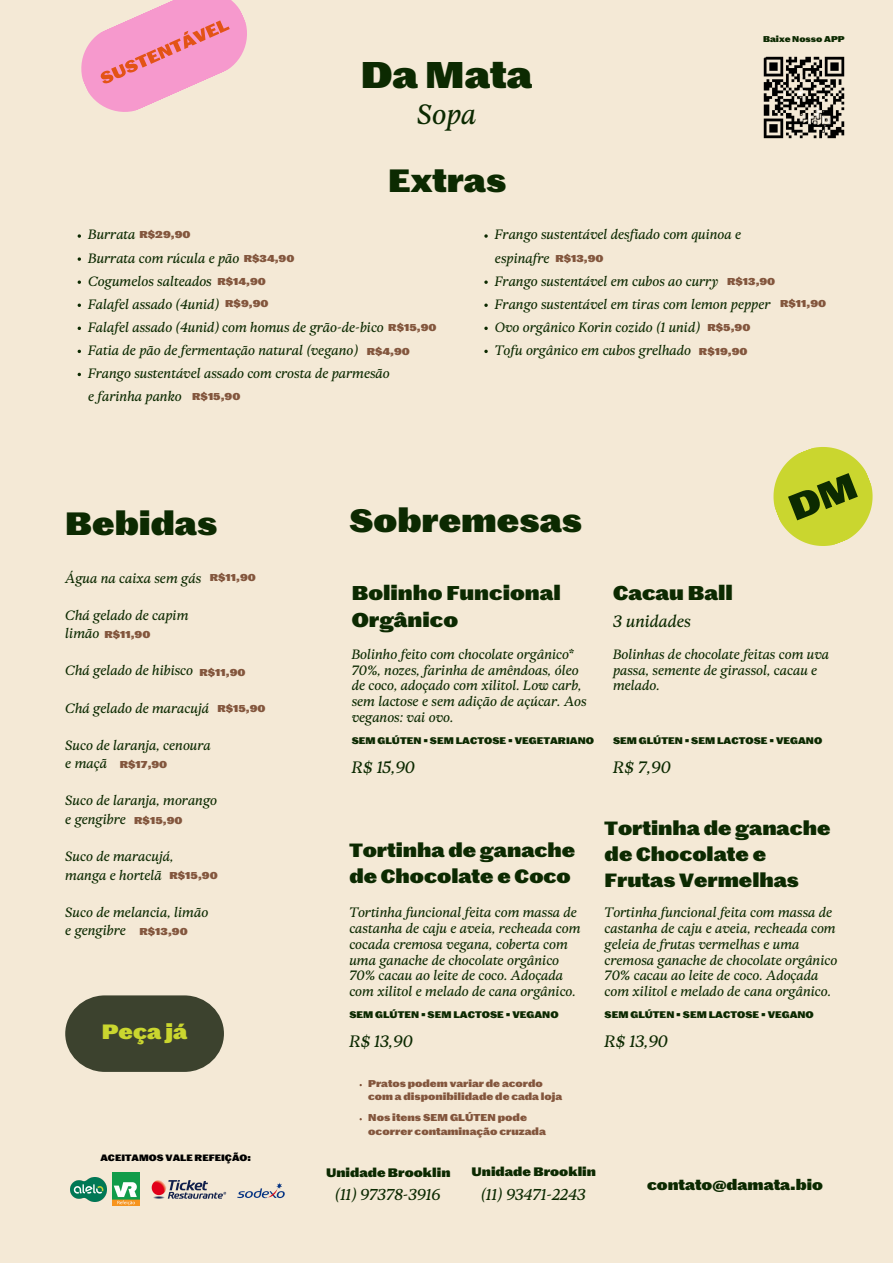
<style>
.page{position:relative;width:893px;height:1263px;background:#f4e9d6}
.page>*{position:absolute;margin:0;border:0;box-sizing:border-box;transform-origin:0 0}
.t1{font:900 36.3px "Marr Sans";color:#0c2a01}
.t2{font:900 31.5px "Marr Sans";color:#0c2a01}
.t3{font:italic 27.9px "Meduza Text FJ";color:#0c2a01}
.t4{font:900 20.25px "Marr Sans";color:#cad62f}
.t5{font:900 19.5px/27px "Marr Sans";color:#0c2a01}
.t6{font:900 18.75px/25.9px "Marr Sans";color:#0c2a01}
.t7{font:italic 16.5px "Meduza Text FJ";color:#0c2a01}
.t8{font:italic 15.75px "Meduza Text FJ";color:#0c2a01}
.t9{font:900 14.25px "Marr Sans";color:#0c2a01}
.t10{font:italic 13.5px/15.8px "Meduza Text FJ";color:#0c2a01}
.t11{font:900 12px "Marr Sans";color:#0c2a01}
.t12{font:900 9.75px/13.5px "Marr Sans";color:#83563d}
.t13{font:900 9.6px/12.9px "Marr Sans";color:#83563d}
.t14{font:900 9.38px "Marr Sans";color:#0c2a01}
.t15{font:900 9px "Marr Sans";color:#000}
.t16{font:900 8.25px "Marr Sans";color:#0c2a01}
</style>
<div class="page">
<img style="left:763px;top:56px;width:82px;height:83px">
<img style="left:70px;top:1177px;width:37px;height:24px">
<img style="left:151px;top:1180px;width:75px;height:18px">
<img style="left:112px;top:1172px;width:28px;height:34px">
<img style="left:237px;top:1182px;width:48px;height:16px">
<svg style="left:773px;top:447px;width:99px;height:99px"></svg>
<svg style="left:81px;top:0;width:166px;height:112px"></svg>
<svg style="left:78px;top:234px;width:3px;height:4px"></svg>
<svg style="left:78px;top:257px;width:3px;height:4px"></svg>
<svg style="left:78px;top:280px;width:3px;height:4px"></svg>
<svg style="left:484px;top:234px;width:4px;height:4px"></svg>
<svg style="left:484px;top:280px;width:4px;height:4px"></svg>
<svg style="left:484px;top:304px;width:4px;height:3px"></svg>
<svg style="left:484px;top:327px;width:4px;height:3px"></svg>
<svg style="left:484px;top:350px;width:4px;height:3px"></svg>
<svg style="left:65px;top:995px;width:159px;height:77px;background:#515541"></svg>
<p class="t1" style="left:361px;top:60px;width:173px">Da Mata</p>
<p class="t3" style="left:417px;top:103px;width:61px">Sopa</p>
<p class="t2" style="left:388px;top:167px;width:119px">Extras</p>
<h1 class="t16" style="left:763px;top:36px;width:83px">Baixe Nosso APP</h1>
<p class="t10" style="left:88px;top:228px;width:49px">Burrata</p>
<p class="t10" style="left:88px;top:251px;width:153px">Burrata com rúcula e pão</p>
<p class="t10" style="left:88px;top:274px;width:125px">Cogumelos salteados</p>
<p class="t10" style="left:88px;top:297px;width:132px">Falafel assado (4unid)</p>
<p class="t10" style="left:88px;top:320px;width:297px">Falafel assado (4unid) com homus de grão-de-bico</p>
<p class="t10" style="left:88px;top:343px;width:271px">Fatia de pão de fermentação natural (vegano)</p>
<p class="t10" style="left:88px;top:363px;width:303px;line-height:23.1px">Frango sustentável assado com crosta de parmesão e farinha panko</p>
<p class="t12" style="left:139px;top:229px;width:52px">R$29,90</p>
<p class="t12" style="left:244px;top:252px;width:52px">R$34,90</p>
<p class="t12" style="left:217px;top:275px;width:50px">R$14,90</p>
<p class="t12" style="left:225px;top:298px;width:45px">R$9,90</p>
<p class="t12" style="left:388px;top:322px;width:50px">R$15,90</p>
<p class="t12" style="left:367px;top:346px;width:45px">R$4,90</p>
<p class="t12" style="left:192px;top:391px;width:50px">R$15,90</p>
<p class="t10" style="left:495px;top:224px;width:248px;line-height:23.1px">Frango sustentável desfiado com quinoa e espinafre</p>
<p class="t10" style="left:495px;top:274px;width:225px">Frango sustentável em cubos ao curry</p>
<p class="t10" style="left:495px;top:297px;width:277px">Frango sustentável em tiras com lemon pepper</p>
<p class="t10" style="left:495px;top:320px;width:206px">Ovo orgânico Korin cozido (1 unid)</p>
<p class="t10" style="left:495px;top:343px;width:198px">Tofu orgânico em cubos grelhado</p>
<p class="t12" style="left:555px;top:252px;width:50px">R$13,90</p>
<h2 class="t12" style="left:727px;top:275px;width:50px">R$13,90</h2>
<h2 class="t12" style="left:780px;top:298px;width:48px">R$11,90</h2>
<p class="t12" style="left:707px;top:322px;width:44px">R$5,90</p>
<p class="t12" style="left:699px;top:346px;width:50px">R$19,90</p>
<p class="t2" style="left:65px;top:511px;width:154px">Bebidas</p>
<p class="t10" style="left:65px;top:571px;width:137px">Água na caixa sem gás</p>
<p class="t10" style="left:65px;top:607px;width:125px;line-height:18.6px">Chá gelado de capim limão</p>
<p class="t10" style="left:65px;top:664px;width:129px">Chá gelado de hibisco</p>
<p class="t10" style="left:65px;top:701px;width:145px">Chá gelado de maracujá</p>
<p class="t10" style="left:65px;top:737px;width:147px;line-height:18.6px">Suco de laranja, cenoura e maçã</p>
<p class="t10" style="left:65px;top:792px;width:153px;line-height:18.6px">Suco de laranja, morango e gengibre</p>
<p class="t10" style="left:65px;top:848px;width:110px;line-height:18.6px">Suco de maracujá, manga e hortelã</p>
<p class="t10" style="left:65px;top:904px;width:145px;line-height:18.6px">Suco de melancia, limão e gengibre</p>
<p class="t12" style="left:210px;top:571px;width:48px">R$11,90</p>
<p class="t12" style="left:104px;top:628px;width:48px">R$11,90</p>
<p class="t12" style="left:199px;top:667px;width:48px">R$11,90</p>
<p class="t12" style="left:217px;top:703px;width:50px">R$15,90</p>
<p class="t12" style="left:120px;top:758px;width:49px">R$17,90</p>
<p class="t12" style="left:134px;top:814px;width:50px">R$15,90</p>
<p class="t12" style="left:169px;top:870px;width:50px">R$15,90</p>
<p class="t12" style="left:139px;top:925px;width:50px">R$13,90</p>
<p class="t4" style="left:102px;top:1023px;width:87px">Peça já</p>
<p class="t15" style="left:100px;top:1154px;width:152px">ACEITAMOS VALE REFEIÇÃO:</p>
<h4 class="t2" style="left:349px;top:508px;width:234px">Sobremesas</h4>
<p class="t5" style="left:352px;top:581px;width:211px">Bolinho Funcional<br>Orgânico</p>
<p class="t5" style="left:613px;top:581px;width:121px">Cacau Ball</p>
<h5 class="t7" style="left:613px;top:615px;width:79px">3 unidades</h5>
<h4 class="t10" style="left:352px;top:647px;width:236px">Bolinho feito com chocolate orgânico* 70%, nozes, farinha de amêndoas, óleo de coco, adoçado com xilitol. Low carb, sem lactose e sem adição de açúcar. Aos veganos: vai ovo.</h4>
<p class="t10" style="left:613px;top:647px;width:218px">Bolinhas de chocolate feitas com uva passa, semente de girassol, cacau e melado.</p>
<h4 class="t14" style="left:352px;top:736px;width:244px">SEM GLÚTEN • SEM LACTOSE • VEGETARIANO</h4>
<p class="t14" style="left:613px;top:736px;width:211px">SEM GLÚTEN • SEM LACTOSE • VEGANO</p>
<h4 class="t7" style="left:352px;top:760px;width:65px">R$ 15,90</h4>
<p class="t7" style="left:613px;top:760px;width:59px">R$ 7,90</p>
<h6 class="t6" style="left:349px;top:839px;width:227px">Tortinha de ganache de Chocolate e Coco</h6>
<h5 class="t10" style="left:349px;top:906px;width:233px">Tortinha funcional feita com massa de castanha de caju e aveia, recheada com cocada cremosa vegana, coberta com uma ganache de chocolate orgânico 70% cacau ao leite de coco. Adoçada com xilitol e melado de cana orgânico.</h5>
<h4 class="t6" style="left:604px;top:817px;width:227px">Tortinha de ganache de Chocolate e<br>Frutas Vermelhas</h4>
<p class="t10" style="left:604px;top:906px;width:234px">Tortinha funcional feita com massa de castanha de caju e aveia, recheada com geleia de frutas vermelhas e uma cremosa ganache de chocolate orgânico 70% cacau ao leite de coco. Adoçada com xilitol e melado de cana orgânico.</p>
<h5 class="t14" style="left:349px;top:1010px;width:211px">SEM GLÚTEN • SEM LACTOSE • VEGANO</h5>
<p class="t14" style="left:604px;top:1010px;width:211px">SEM GLÚTEN • SEM LACTOSE • VEGANO</p>
<h5 class="t7" style="left:349px;top:1035px;width:65px">R$ 13,90</h5>
<p class="t7" style="left:604px;top:1035px;width:65px">R$ 13,90</p>
<p class="t13" style="left:368px;top:1078px;width:196px">Pratos podem variar de acordo com a disponibilidade de cada loja</p>
<p class="t12" style="left:368px;top:1112px;width:179px">Nos itens SEM GLÚTEN pode ocorrer contaminação cruzada</p>
<p class="t11" style="left:326px;top:1167px;width:126px">Unidade Brooklin</p>
<p class="t8" style="left:335px;top:1188px;width:107px">(11) 97378-3916</p>
<h2 class="t11" style="left:471px;top:1167px;width:126px">Unidade Brooklin</h2>
<p class="t8" style="left:481px;top:1187px;width:106px">(11) 93471-2243</p>
<h3 class="t9" style="left:647px;top:1179px;width:177px">contato@damata.bio</h3>
</div>
